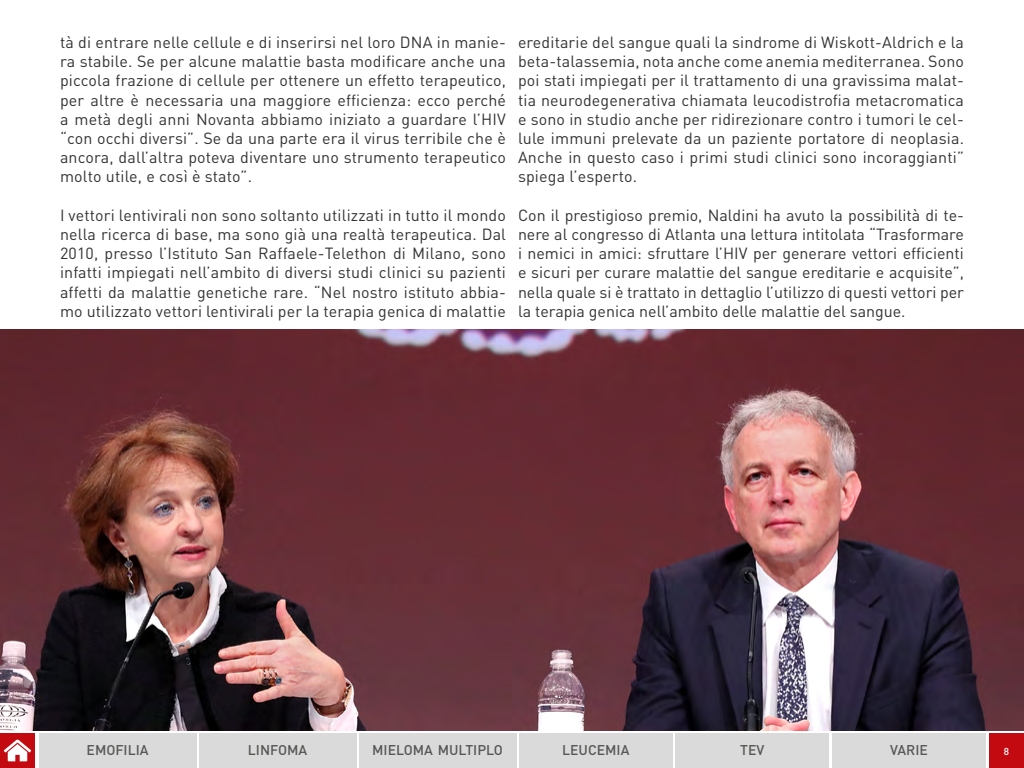
<style>
.page{position:relative;width:1024px;height:768px;background:#fff}
.page>*{position:absolute;margin:0;border:0;box-sizing:border-box;transform-origin:0 0}
.t1{font:16px/19.2px "DIN";letter-spacing:.01em;color:#333;text-align:justify}
.t2{font:500 14px "DIN";color:#575756}
.t3{font:500 10px "DIN";color:#fff}
</style>
<div class="page">
<div style="left:519px;top:733px;width:154px;height:35px;background:#dadada"></div>
<div style="left:675px;top:733px;width:154px;height:35px;background:#dadada"></div>
<div style="left:832px;top:733px;width:154px;height:35px;background:#dadada"></div>
<div style="left:359px;top:733px;width:157px;height:35px;background:#dadada"></div>
<div style="left:199px;top:733px;width:157px;height:35px;background:#dadada"></div>
<div style="left:39px;top:733px;width:157px;height:35px;background:#dadada"></div>
<img style="left:0;top:329px;width:1024px;height:401px">
<div style="left:989px;top:733px;width:35px;height:35px;background:#c30a10"></div>
<div style="left:0;top:733px;width:35px;height:35px;background:#c30a10"></div>
<svg style="left:4px;top:740px;width:27px;height:21px"></svg>
<p class="t1" style="left:60px;top:32px;width:448px">tà di entrare nelle cellule e di inserirsi nel loro DNA in manie&shy;ra stabile. Se per alcune malattie basta modificare anche una piccola frazione di cellule per ottenere un effetto terapeutico, per altre è necessaria una maggiore efficienza: ecco perché a metà degli anni Novanta abbiamo iniziato a guardare l’HIV “con occhi diversi”. Se da una parte era il virus terribile che è ancora, dall’altra poteva diventare uno strumento terapeutico molto utile, e così è stato”.</p>
<p class="t1" style="left:60px;top:205px;width:448px">I vettori lentivirali non sono soltanto utilizzati in tutto il mondo nella ricerca di base, ma sono già una realtà terapeutica. Dal 2010, presso l’Istituto San Raffaele-Telethon di Milano, sono infatti impiegati nell’ambito di diversi studi clinici su pazienti affetti da malattie genetiche rare. “Nel nostro istituto abbia&shy;mo utilizzato vettori lentivirali per la terapia genica di malattie</p>
<p class="t1" style="left:518px;top:32px;width:448px">ereditarie del sangue quali la sindrome di Wiskott-Aldrich e la beta-talassemia, nota anche come anemia mediterranea. Sono poi stati impiegati per il trattamento di una gravissima malat&shy;tia neurodegenerativa chiamata leucodistrofia metacromatica e sono in studio anche per ridirezionare contro i tumori le cel&shy;lule immuni prelevate da un paziente portatore di neoplasia.<br>Anche in questo caso i primi studi clinici sono incoraggianti” spiega l’esperto.</p>
<p class="t1" style="left:518px;top:205px;width:448px">Con il prestigioso premio, Naldini ha avuto la possibilità di te&shy;nere al congresso di Atlanta una lettura intitolata “Trasformare i nemici in amici: sfruttare l’HIV per generare vettori efficienti e sicuri per curare malattie del sangue ereditarie e acquisite”, nella quale si è trattato in dettaglio l’utilizzo di questi vettori per la terapia genica nell’ambito delle malattie del sangue.</p>
<p class="t2" style="left:87px;top:741px;width:64px">EMOFILIA</p>
<p class="t2" style="left:248px;top:741px;width:61px">LINFOMA</p>
<p class="t2" style="left:372px;top:741px;width:132px">MIELOMA MULTIPLO</p>
<p class="t2" style="left:562px;top:741px;width:69px">LEUCEMIA</p>
<p class="t2" style="left:740px;top:741px;width:26px">TEV</p>
<p class="t2" style="left:890px;top:741px;width:39px">VARIE</p>
<p class="t3" style="left:1004px;top:745px;width:7px">8</p>
</div>
